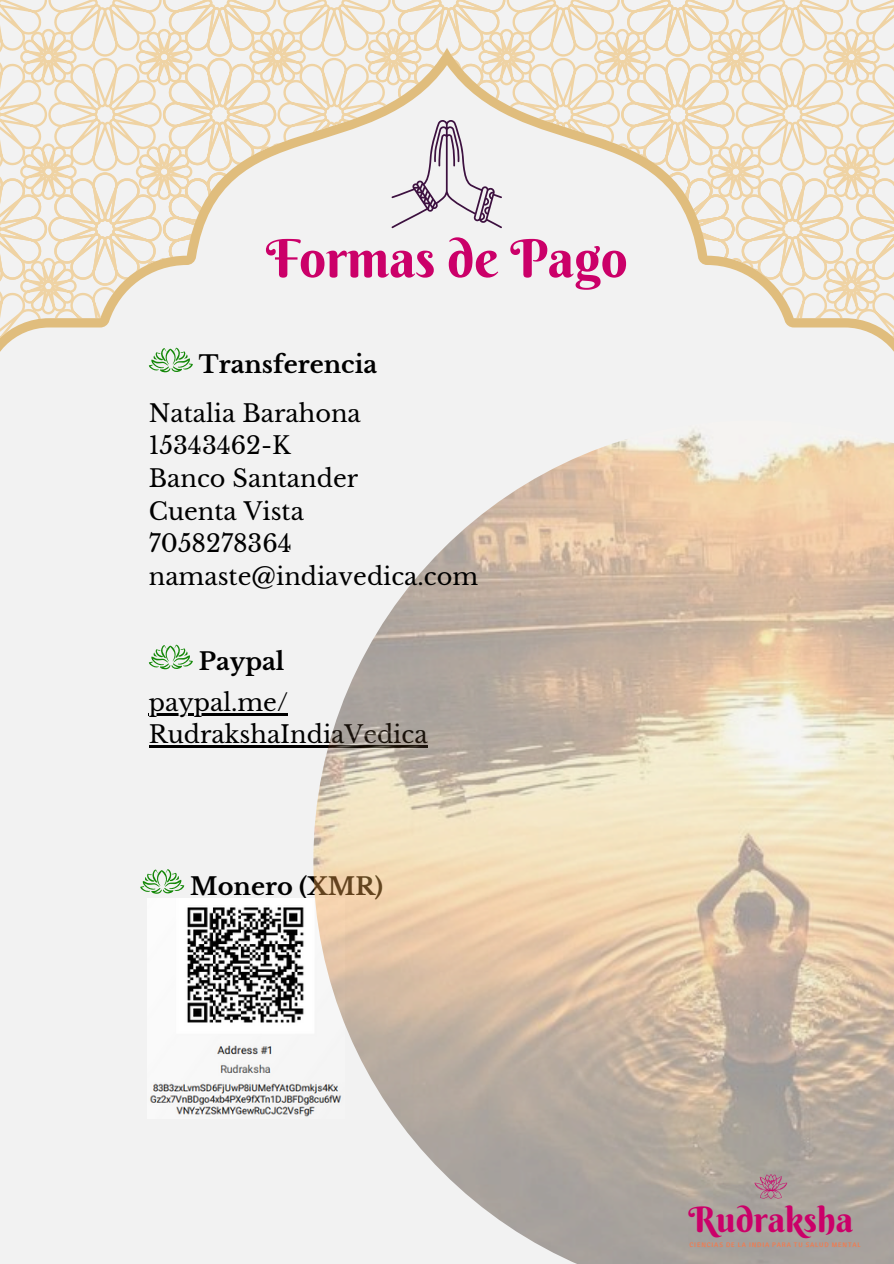
<style>
.page{position:relative;width:894px;height:1264px;background:#fff}
.page>*{position:absolute;margin:0;border:0;box-sizing:border-box;transform-origin:0 0}
.t1{font:52.5px "Berkshire Swash";color:#cb0069}
.t2{font:35.1px "Berkshire Swash";color:#cb0069}
.t3{font:24px "Libre Baskerville";color:#000}
.t4{font:700 24px "Libre Baskerville";color:#000}
.t5{font:6.45px "Cantora One";letter-spacing:.13em;color:#f17b4f}
</style>
<div class="page">
<div style="left:0;top:0;width:893px;height:1263px;background:#f2f2f2"></div>
<svg style="left:0;top:0;width:893px;height:372px"></svg>
<svg style="left:149px;top:644px;width:44px;height:25px"></svg>
<svg style="left:140px;top:869px;width:44px;height:24px"></svg>
<img style="left:147px;top:898px;width:166px;height:219px">
<hr style="left:149px;top:713px;width:139px;height:2px;background:#000">
<hr style="left:149px;top:745px;width:278px;height:2px;background:#000">
<img style="left:313px;top:429px;width:580px;height:834px">
<svg style="left:754px;top:1174px;width:33px;height:24px"></svg>
<p class="t1" style="left:266px;top:226px;width:363px">Formas de Pago</p>
<p class="t4" style="left:199px;top:350px;width:180px">Transferencia</p>
<p class="t3" style="left:149px;top:398px;width:213px">Natalia Barahona</p>
<p class="t3" style="left:149px;top:431px;width:143px">15343462-K</p>
<p class="t3" style="left:149px;top:463px;width:211px">Banco Santander</p>
<p class="t3" style="left:149px;top:496px;width:157px">Cuenta Vista</p>
<p class="t3" style="left:149px;top:529px;width:144px">7058278364</p>
<p class="t3" style="left:149px;top:561px;width:331px">namaste@indiavedica.com</p>
<p class="t4" style="left:199px;top:647px;width:87px">Paypal</p>
<h1 class="t3" style="left:149px;top:687px;width:141px">paypal.me/</h1>
<p class="t3" style="left:149px;top:720px;width:280px">RudrakshaIndiaVedica</p>
<p class="t4" style="left:190px;top:871px;width:194px">Monero (XMR)</p>
<h2 class="t2" style="left:688px;top:1197px;width:166px">Rudraksha</h2>
<p class="t5" style="left:689px;top:1240px;width:172px">CIENCIAS DE LA INDIA PARA TU SALUD MENTAL</p>
</div>
